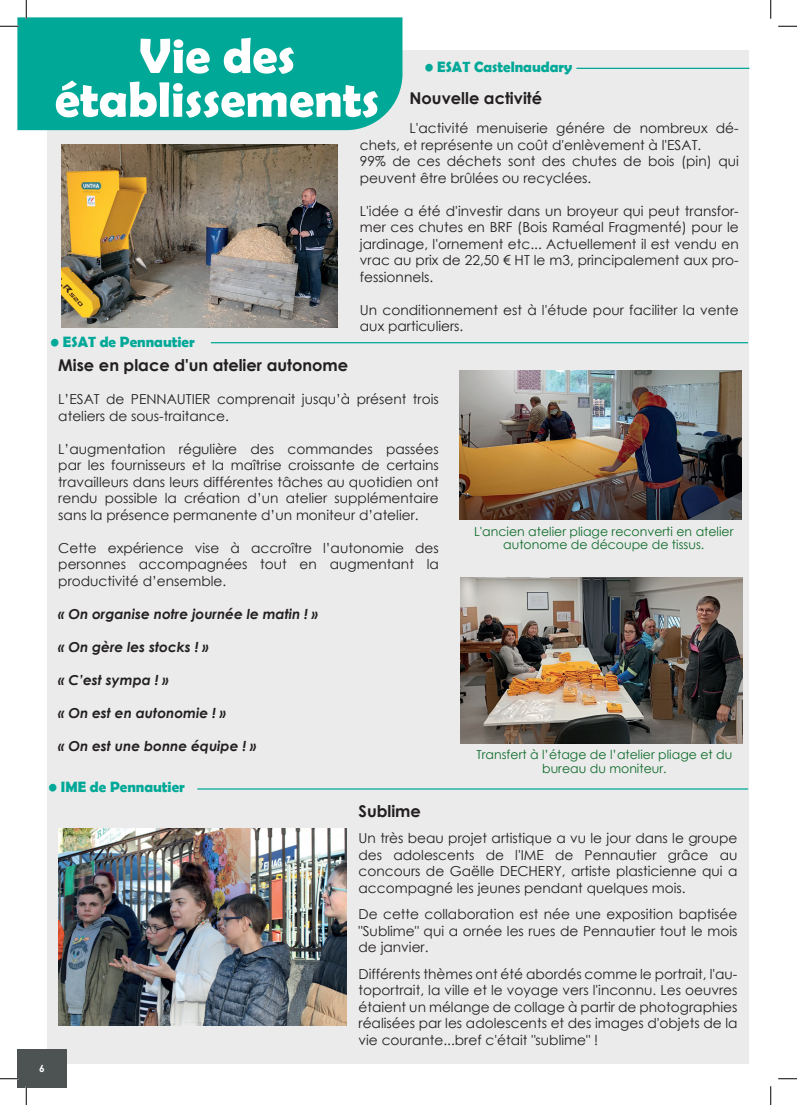
<style>
.page{position:relative;width:797px;height:1105px;background:#fff}
.page>*{position:absolute;margin:0;border:0;box-sizing:border-box;transform-origin:0 0}
.t1{font:700 50px/43.8px "Berlin Sans FB Demi";color:#fff;text-align:center}
.t2{font:700 16.25px "Century Gothic";color:#231f20}
.t3{font:700 15px "Berlin Sans FB Demi";color:#00a898}
.t4{font:13.75px/16.5px "Century Gothic";color:#231f20;text-align:justify}
.t5{font:italic 700 13.75px "Century Gothic";color:#231f20}
.t6{font:12.5px/13.8px "Century Gothic";color:#0f6c2c;text-align:center}
.t7{font:700 10px "Century Gothic";color:#fff}
</style>
<div class="page">
<div style="left:48px;top:50px;width:701px;height:1014px;background:#ebebeb"></div>
<div style="left:17px;top:1048px;width:49px;height:39px;background:#4d5352"></div>
<div style="left:17px;top:17px;width:385px;height:113px;background:#00a898"></div>
<hr style="left:576px;top:68px;width:173px;height:1px;background:#00a898">
<img style="left:62px;top:144px;width:276px;height:184px">
<hr style="left:211px;top:342px;width:537px;height:1px;background:#00a898">
<hr style="left:197px;top:788px;width:551px;height:2px;background:#00a898">
<img style="left:58px;top:829px;width:289px;height:197px">
<img style="left:461px;top:578px;width:281px;height:166px">
<img style="left:459px;top:370px;width:282px;height:149px">
<svg style="left:0;top:25px;width:19px;height:2px"></svg>
<svg style="left:778px;top:25px;width:19px;height:2px"></svg>
<svg style="left:0;top:1078px;width:19px;height:1px"></svg>
<svg style="left:778px;top:1078px;width:19px;height:1px"></svg>
<svg style="left:25px;top:0;width:2px;height:19px"></svg>
<svg style="left:25px;top:1086px;width:2px;height:19px"></svg>
<svg style="left:770px;top:0;width:1px;height:19px"></svg>
<svg style="left:770px;top:1086px;width:1px;height:19px"></svg>
<h1 class="t1" style="left:55px;top:33px;width:326px">Vie des établissements</h1>
<p class="t3" style="left:425px;top:58px;width:149px">• ESAT Castelnaudary</p>
<p class="t2" style="left:409px;top:86px;width:134px">Nouvelle activité</p>
<p class="t4" style="left:360px;top:120px;width:380px;text-align:left;text-indent:50px">L'activité menuiserie génére de nombreux dé&shy;chets, et représente un coût d'enlèvement à l'ESAT.<br>99% de ces déchets sont des chutes de bois (pin) qui peuvent être brûlées ou recyclées.</p>
<p class="t4" style="left:360px;top:202px;width:380px">L'idée a été d'investir dans un broyeur qui peut transfor&shy;mer ces chutes en BRF (Bois Raméal Fragmenté) pour le jardinage, l'ornement etc... Actuellement il est vendu en vrac au prix de 22,50 € HT le m3, principalement aux pro&shy;fessionnels.</p>
<p class="t4" style="left:360px;top:301px;width:380px">Un conditionnement est à l'étude pour faciliter la vente aux particuliers.</p>
<p class="t3" style="left:50px;top:333px;width:146px">• ESAT de Pennautier</p>
<p class="t2" style="left:58px;top:353px;width:291px">Mise en place d'un atelier autonome</p>
<p class="t4" style="left:58px;top:391px;width:382px">L’ESAT de PENNAUTIER comprenait jusqu’à présent trois ateliers de sous-traitance.</p>
<p class="t4" style="left:58px;top:440px;width:382px">L’augmentation régulière des commandes passées par les fournisseurs et la maîtrise croissante de certains travailleurs dans leurs différentes tâches au quotidien ont rendu possible la création d’un atelier supplémentaire sans la présence permanente d’un moniteur d’atelier.</p>
<p class="t4" style="left:58px;top:539px;width:382px">Cette expérience vise à accroître l’autonomie des personnes accompagnées tout en augmentant la productivité d’ensemble.</p>
<p class="t5" style="left:58px;top:603px;width:261px">« On organise notre journée le matin ! »</p>
<p class="t5" style="left:58px;top:636px;width:152px">« On gère les stocks ! »</p>
<p class="t5" style="left:58px;top:669px;width:112px">« C’est sympa ! »</p>
<p class="t5" style="left:58px;top:702px;width:169px">« On est en autonomie ! »</p>
<p class="t5" style="left:58px;top:735px;width:199px">« On est une bonne équipe ! »</p>
<p class="t3" style="left:48px;top:778px;width:138px">• IME de Pennautier</p>
<p class="t2" style="left:358px;top:798px;width:64px">Sublime</p>
<p class="t4" style="left:358px;top:829px;width:380px">Un très beau projet artistique a vu le jour dans le groupe des adolescents de l'IME de Pennautier grâce au concours de Gaëlle DECHERY, artiste plasticienne qui a accompagné les jeunes pendant quelques mois.</p>
<p class="t4" style="left:358px;top:905px;width:380px">De cette collaboration est née une exposition baptisée "Sublime" qui a ornée les rues de Pennautier tout le mois de janvier.</p>
<p class="t4" style="left:358px;top:965px;width:380px">Différents thèmes ont été abordés comme le portrait, l'au&shy;toportrait, la ville et le voyage vers l'inconnu. Les oeuvres étaient un mélange de collage à partir de photographies réalisées par les adolescents et des images d'objets de la vie courante...bref c'était "sublime" !</p>
<p class="t6" style="left:474px;top:524px;width:261px">L'ancien atelier pliage reconverti en atelier autonome de découpe de tissus.</p>
<p class="t6" style="left:476px;top:747px;width:257px">Transfert à l’étage de l’atelier pliage et du bureau du moniteur.</p>
<p class="t7" style="left:39px;top:1061px;width:7px">6</p>
</div>
